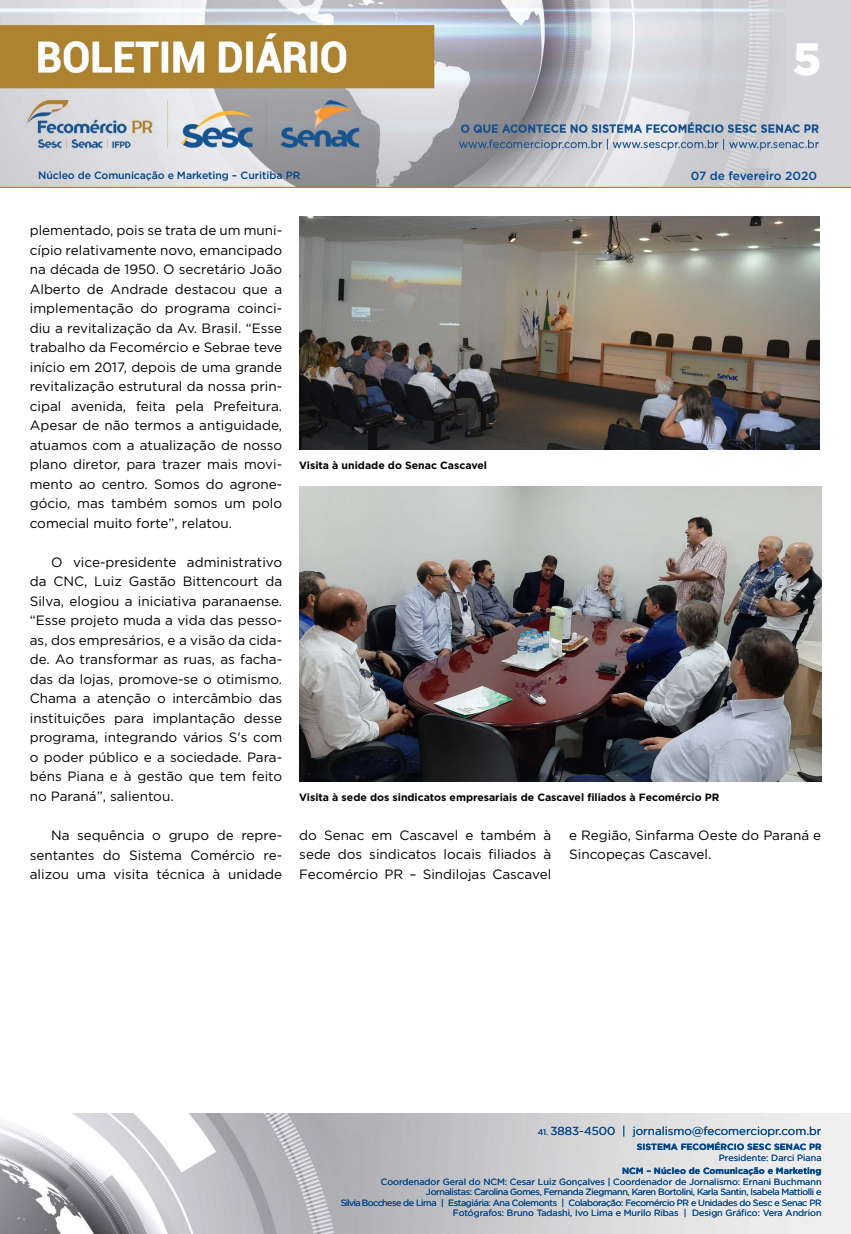
<style>
.page{position:relative;width:851px;height:1234px;background:#fff}
.page>*{position:absolute;margin:0;border:0;box-sizing:border-box;transform-origin:0 0}
.t1{font:900 45px "Gotham";color:#fff}
.t2{font:13.5px/19.5px "Gotham";color:#000;text-align:justify}
.t3{font:500 11.85px "Gotham";letter-spacing:-.01em;color:#004a93}
.t4{font:11.55px "Gotham";color:#004587}
.t5{font:700 10.5px "Gotham";color:#000}
.t6{font:500 10.5px "Gotham";letter-spacing:-.01em;color:#004587}
.t7{font:9px/10.5px "Gotham";letter-spacing:-.04em;color:#004587;text-align:right}
.t8{font:700 9px "Gotham";color:#004587}
.t9{font:9px "Gotham";color:#004587}
.s1{font-size:8.25px}
</style>
<div class="page">
<img style="left:0;top:0;width:850px;height:188px">
<img style="left:0;top:1113px;width:850px;height:120px">
<img style="left:299px;top:216px;width:520px;height:234px">
<img style="left:299px;top:486px;width:522px;height:294px">
<p class="t6" style="left:38px;top:168px;width:264px">Núcleo de Comunicação e Marketing – Curitiba PR</p>
<h1 class="t1" style="left:792px;top:28px;width:30px">5</h1>
<p class="t3" style="left:690px;top:167px;width:128px">07 de fevereiro 2020</p>
<p class="t2" style="left:30px;top:220px;width:254px">plementado, pois se trata de um muni&shy;cípio relativamente novo, emancipado na década de 1950. O secretário João Alberto de Andrade destacou que a implementação do programa coinci&shy;diu a revitalização da Av. Brasil. “Esse trabalho da Fecomércio e Sebrae teve início em 2017, depois de uma grande revitalização estrutural da nossa prin&shy;cipal avenida, feita pela Prefeitura.<br>Apesar de não termos a antiguidade, atuamos com a atualização de nosso plano diretor, para trazer mais movi&shy;mento ao centro. Somos do agrone&shy;gócio, mas também somos um polo comecial muito forte”, relatou.</p>
<p class="t2" style="left:30px;top:552px;width:254px;text-indent:21px">O vice-presidente administrativo da CNC, Luiz Gastão Bittencourt da Silva, elogiou a iniciativa paranaense. “Esse projeto muda a vida das pesso&shy;as, dos empresários, e a visão da cida&shy;de. Ao transformar as ruas, as facha&shy;das da lojas, promove-se o otimismo.<br>Chama a atenção o intercâmbio das instituições para implantação desse programa, integrando vários S's com o poder público e a sociedade. Para&shy;béns Piana e à gestão que tem feito no Paraná”, salientou.</p>
<p class="t2" style="left:30px;top:825px;width:254px;text-indent:21px">Na sequência o grupo de repre&shy;sentantes do Sistema Comércio re&shy;alizou uma visita técnica à unidade</p>
<p class="t2" style="left:299px;top:825px;width:253px">do Senac em Cascavel e também à sede dos sindicatos locais filiados à Fecomércio PR – Sindilojas Cascavel</p>
<p class="t2" style="left:569px;top:825px;width:253px">e Região, Sinfarma Oeste do Paraná e<br>Sincopeças Cascavel.</p>
<p class="t5" style="left:299px;top:458px;width:189px">Visita à unidade do Senac Cascavel</p>
<p class="t5" style="left:299px;top:790px;width:421px">Visita à sede dos sindicatos empresariais de Cascavel filiados à Fecomércio PR</p>
<p class="t4" style="left:537px;top:1123px;width:285px"><span class="s1">41.</span> 3883-4500 | jornalismo@fecomerciopr.com.br</p>
<p class="t8" style="left:636px;top:1140px;width:186px">SISTEMA FECOMÉRCIO SESC SENAC PR</p>
<p class="t9" style="left:718px;top:1151px;width:104px">Presidente: Darci Piana</p>
<p class="t8" style="left:622px;top:1164px;width:201px">NCM – Núcleo de Comunicação e Marketing</p>
<p class="t7" style="left:341px;top:1175px;width:482px">Coordenador Geral do NCM: Cesar Luiz Gonçalves | Coordenador de Jornalismo: Ernani Buchmann Jornalistas: Carolina Gomes, Fernanda Ziegmann, Karen Bortolini, Karla Santin, Isabela Mattiolli e<br>Silvia Bocchese de Lima | Estagiária: Ana Colemonts | Colaboração: Fecomércio PR e Unidades do Sesc e Senac PR Fotógrafos: Bruno Tadashi, Ivo Lima e Murilo Ribas | Design Gráfico: Vera Andrion</p>
</div>
